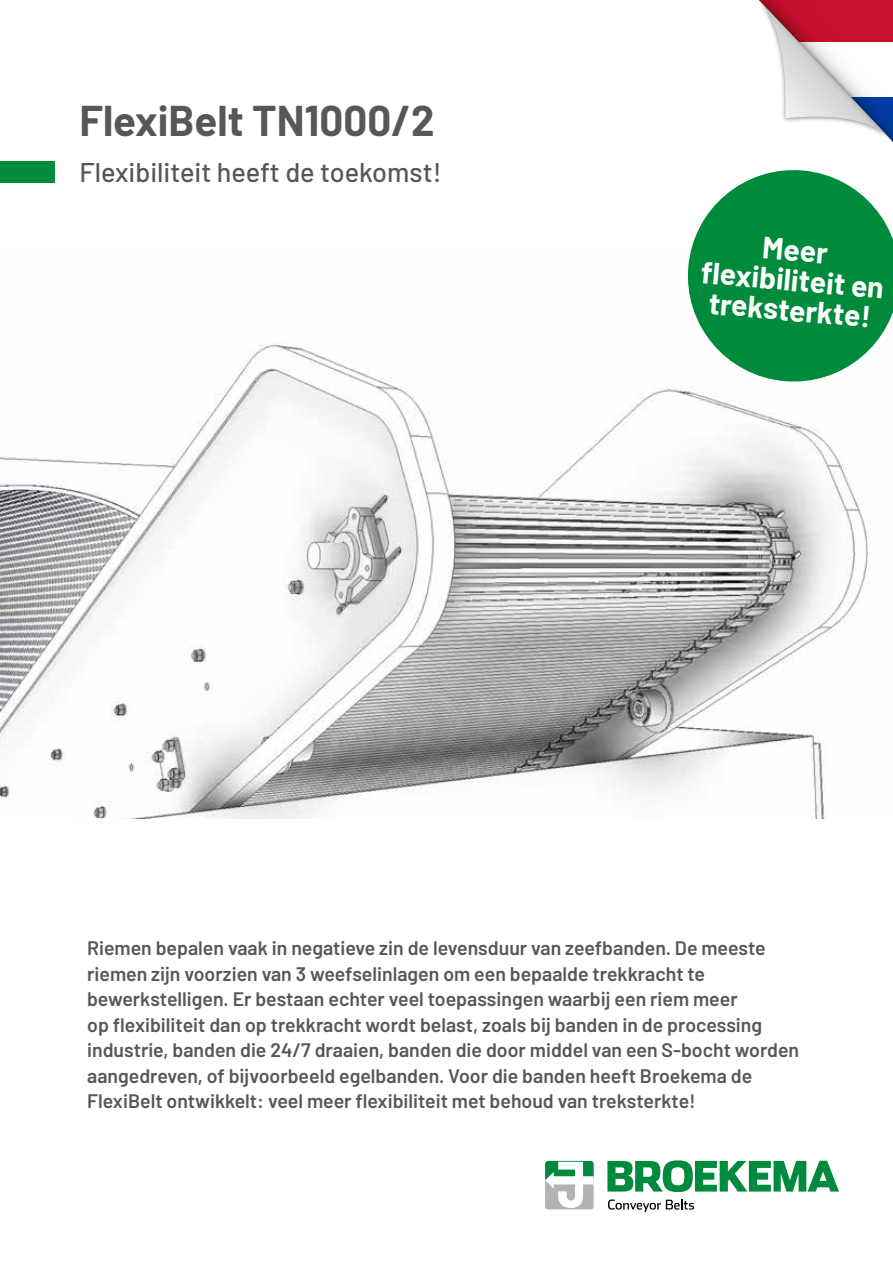
<style>
.page{position:relative;width:893px;height:1263px;background:#fff}
.page>*{position:absolute;margin:0;border:0;box-sizing:border-box;transform-origin:0 0}
.t1{font:700 42px "Barlow";color:#575756}
.t2{font:700 30px/30px "Barlow";color:#fff;text-align:center}
.t3{font:500 27px "Barlow";color:#575756}
.t4{font:600 19.5px/25.5px "Barlow";color:#575756}
</style>
<div class="page">
<svg style="left:759px;top:0;width:134px;height:143px"></svg>
<img style="left:0;top:343px;width:870px;height:475px">
<div style="left:0;top:161px;width:54px;height:22px;background:#008a3c"></div>
<svg style="left:683px;top:170px;width:210px;height:216px;fill:#008a3c"></svg>
<svg style="left:545px;top:1161px;width:49px;height:48px"></svg>
<svg style="left:607px;top:1160px;width:232px;height:32px"></svg>
<svg style="left:608px;top:1199px;width:86px;height:13px"></svg>
<h1 class="t1" style="left:80px;top:90px;width:357px">FlexiBelt TN1000/2</h1>
<h3 class="t3" style="left:80px;top:152px;width:363px">Flexibiliteit heeft de toekomst!</h3>
<h2 class="t2" style="left:705px;top:225px;width:185px;rotate:5deg">Meer<br>fl exibiliteit en treksterkte!</h2>
<p class="t4" style="left:87px;top:934px;width:713px">Riemen bepalen vaak in negatieve zin de levensduur van zeefbanden. De meeste riemen zijn voorzien van 3 weefselinlagen om een bepaalde trekkracht te bewerkstelligen. Er bestaan echter veel toepassingen waarbij een riem meer<br>op flexibiliteit dan op trekkracht wordt belast, zoals bij banden in de processing industrie, banden die 24/7 draaien, banden die door middel van een S-bocht worden aangedreven, of bijvoorbeeld egelbanden. Voor die banden heeft Broekema de FlexiBelt ontwikkelt: veel meer flexibiliteit met behoud van treksterkte!</p>
</div>
